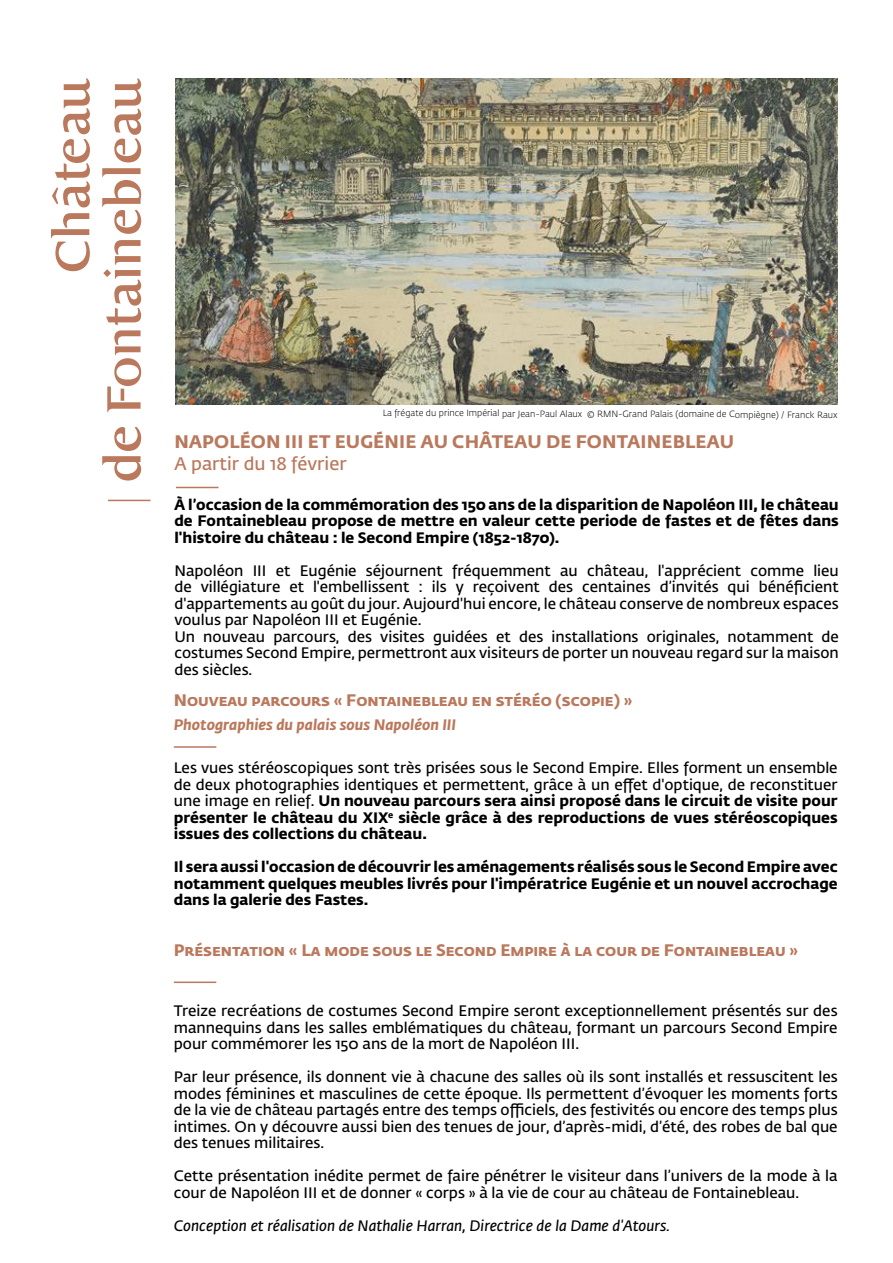
<style>
.page{position:relative;width:893px;height:1263px;background:#fff}
.page>*{position:absolute;margin:0;border:0;box-sizing:border-box;transform-origin:0 0}
.t1{font:700 18px "Fedra Sans Std";letter-spacing:.01em;color:#ba785c}
.t2{font:600 18px "Fedra Sans Std";color:#ba785c}
.t3{font:700 16.5px "Fedra Sans Std";color:#ba785c}
.t4{font:600 15px/16.5px "Fedra Sans Std";color:#000;text-align:justify}
.t5{font:700 15px/16.5px "Fedra Sans Std";color:#000;text-align:justify}
.t6{font:italic 600 15px "Fedra Sans Std";color:#000}
.t7{font:italic 700 15px "Fedra Sans Std";color:#ba785c}
.t8{font:300 9px "Fedra Sans Std";letter-spacing:-.005em;color:#000}
.s1{font-weight:700}
</style>
<div class="page">
<svg style="left:102px;top:78px;width:39px;height:403px"></svg>
<svg style="left:51px;top:78px;width:39px;height:193px"></svg>
<hr style="left:108px;top:500px;width:43px;height:1px;background:#ba785c">
<hr style="left:176px;top:487px;width:42px;height:1px;background:#ba785c">
<hr style="left:174px;top:746px;width:42px;height:2px;background:#ba785c">
<hr style="left:174px;top:981px;width:42px;height:2px;background:#ba785c">
<img style="left:176px;top:78px;width:662px;height:326px">
<p class="t8" style="left:383px;top:408px;width:456px">La frégate du prince Impérial par Jean-Paul Alaux © RMN-Grand Palais (domaine de Compiègne) / Franck Raux</p>
<p class="t1" style="left:174px;top:430px;width:561px">NAPOLÉON III ET EUGÉNIE AU CHÂTEAU DE FONTAINEBLEAU</p>
<p class="t2" style="left:174px;top:452px;width:174px">A partir du 18 février</p>
<p class="t5" style="left:174px;top:496px;width:666px">À l’occasion de la commémoration des 150 ans de la disparition de Napoléon III, le château de Fontainebleau propose de mettre en valeur cette periode de fastes et de fêtes dans l'histoire du château : le Second Empire (1852-1870).</p>
<p class="t4" style="left:174px;top:563px;width:666px;text-align:left">Napoléon III et Eugénie séjournent fréquemment au château, l'apprécient comme lieu de villégiature et l'embellissent : ils y reçoivent des centaines d’invités qui bénéficient d'appartements au goût du jour. Aujourd'hui encore, le château conserve de nombreux espaces voulus par Napoléon III et Eugénie.<br>Un nouveau parcours, des visites guidées et des installations originales, notamment de costumes Second Empire, permettront aux visiteurs de porter un nouveau regard sur la maison des siècles.</p>
<p class="t3" style="left:174px;top:689px;width:460px">Nouveau parcours « Fontainebleau en stéréo (scopie) »</p>
<p class="t7" style="left:174px;top:715px;width:284px">Photographies du palais sous Napoléon III</p>
<p class="t4" style="left:174px;top:760px;width:665px">Les vues stéréoscopiques sont très prisées sous le Second Empire. Elles forment un ensemble de deux photographies identiques et permettent, grâce à un effet d'optique, de reconstituer une image en relief. <span class="s1">Un nouveau parcours sera ainsi proposé dans le circuit de visite pour présenter le château du XIX</span><sup>e</sup> <span class="s1">siècle grâce à des reproductions de vues stéréoscopiques issues des collections du château.</span></p>
<p class="t5" style="left:174px;top:858px;width:665px">Il sera aussi l'occasion de découvrir les aménagements réalisés sous le Second Empire avec notamment quelques meubles livrés pour l'impératrice Eugénie et un nouvel accrochage dans la galerie des Fastes.</p>
<p class="t3" style="left:174px;top:939px;width:626px">Présentation « La mode sous le Second Empire à la cour de Fontainebleau »</p>
<p class="t4" style="left:174px;top:1003px;width:665px">Treize recréations de costumes Second Empire seront exceptionnellement présentés sur des mannequins dans les salles emblématiques du château, formant un parcours Second Empire pour commémorer les 150 ans de la mort de Napoléon III.</p>
<p class="t4" style="left:174px;top:1069px;width:665px">Par leur présence, ils donnent vie à chacune des salles où ils sont installés et ressuscitent les modes féminines et masculines de cette époque. Ils permettent d’évoquer les moments forts de la vie de château partagés entre des temps officiels, des festivités ou encore des temps plus intimes. On y découvre aussi bien des tenues de jour, d’après-midi, d’été, des robes de bal que des tenues militaires.</p>
<p class="t4" style="left:174px;top:1168px;width:665px">Cette présentation inédite permet de faire pénétrer le visiteur dans l’univers de la mode à la cour de Napoléon III et de donner « corps » à la vie de cour au château de Fontainebleau.</p>
<p class="t6" style="left:174px;top:1216px;width:498px">Conception et réalisation de Nathalie Harran, Directrice de la Dame d'Atours.</p>
</div>
